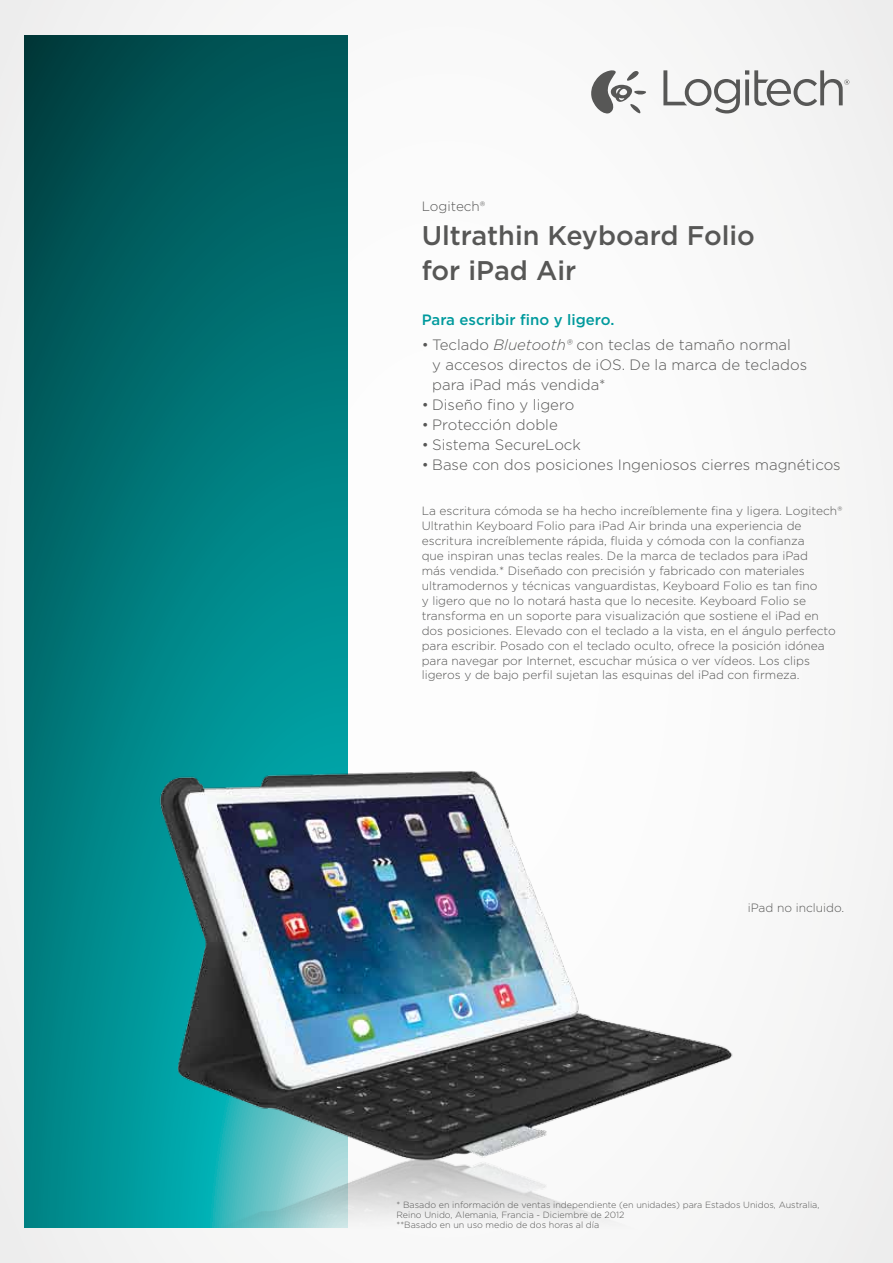
<style>
.page{position:relative;width:893px;height:1263px;background:#fff}
.page>*{position:absolute;margin:0;border:0;box-sizing:border-box;transform-origin:0 0}
.t1{font:500 27px/35px "Gotham";color:#575756}
.t2{font:300 15px/20px "Gotham";color:#575756}
.t3{font:500 15px "Gotham";color:#009a9d}
.t4{font:300 13.5px "Gotham";color:#575756}
.t5{font:300 12px/15px "Gotham";color:#575756}
.t6{font:300 9px/10.1px "Gotham";color:#575756}
.s1{font-style:italic}
</style>
<div class="page">
<img style="left:0;top:0;width:893px;height:1263px">
<p class="t4" style="left:422px;top:197px;width:65px">Logitech®</p>
<h1 class="t1" style="left:422px;top:218px;width:335px">Ultrathin Keyboard Folio for iPad Air</h1>
<p class="t3" style="left:422px;top:310px;width:194px">Para escribir fino y ligero.</p>
<p class="t2" style="left:432px;top:334px;width:376px;text-indent:-10px">• Teclado <span class="s1">Bluetooth®</span> con teclas de tamaño normal<br>y accesos directos de iOS. De la marca de teclados para iPad más vendida*</p>
<p class="t2" style="left:422px;top:394px;width:154px">• Diseño fino y ligero</p>
<p class="t2" style="left:422px;top:414px;width:138px">• Protección doble</p>
<p class="t2" style="left:422px;top:434px;width:161px">• Sistema SecureLock</p>
<p class="t2" style="left:422px;top:454px;width:421px">• Base con dos posiciones Ingeniosos cierres magnéticos</p>
<p class="t5" style="left:422px;top:503px;width:422px">La escritura cómoda se ha hecho increíblemente fina y ligera. Logitech® Ultrathin Keyboard Folio para iPad Air brinda una experiencia de escritura increíblemente rápida, fluida y cómoda con la confianza<br>que inspiran unas teclas reales. De la marca de teclados para iPad<br>más vendida.* Diseñado con precisión y fabricado con materiales ultramodernos y técnicas vanguardistas, Keyboard Folio es tan fino<br>y ligero que no lo notará hasta que lo necesite. Keyboard Folio se transforma en un soporte para visualización que sostiene el iPad en dos posiciones. Elevado con el teclado a la vista, en el ángulo perfecto para escribir. Posado con el teclado oculto, ofrece la posición idónea para navegar por Internet, escuchar música o ver vídeos. Los clips ligeros y de bajo perfil sujetan las esquinas del iPad con firmeza.</p>
<p class="t5" style="left:748px;top:900px;width:98px">iPad no incluido.</p>
<p class="t6" style="left:396px;top:1200px;width:424px">* Basado en información de ventas independiente (en unidades) para Estados Unidos, Australia,<br>Reino Unido, Alemania, Francia - Diciembre de 2012<br>**Basado en un uso medio de dos horas al día</p>
</div>
